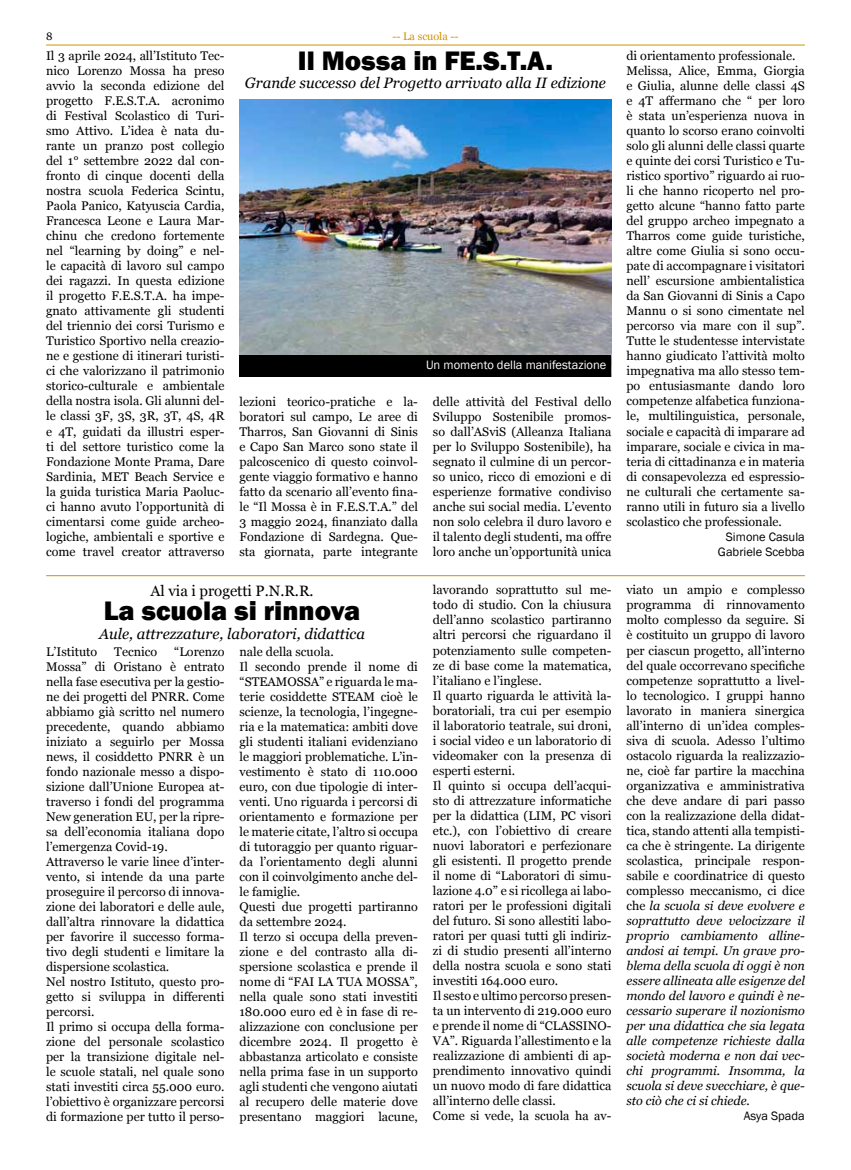
<style>
.page{position:relative;width:851px;height:1170px;background:#fff}
.page>*{position:absolute;margin:0;border:0;box-sizing:border-box;transform-origin:0 0}
.t1{font:800 27.5px "Franklin Gothic";color:#000}
.t2{font:italic 15px "Georgia";color:#000}
.t3{font:15px "Georgia";color:#000}
.t4{font:12.5px/15px "Georgia";color:#000;text-align:justify}
.t5{font:12.5px/15px "Franklin Gothic";color:#000;text-align:right}
.t6{font:12.5px "Franklin Gothic";color:#fff}
.t7{font:10.75px "Georgia";color:#cf9304}
.t8{font:10.75px "Georgia";color:#000}
.s1{font-style:italic}
</style>
<div class="page">
<hr style="left:46px;top:45px;width:758px;height:1px;background:#cf9304">
<img style="left:239px;top:99px;width:372px;height:256px">
<hr style="left:46px;top:575px;width:758px;height:1px;background:#cf9304">
<div style="left:239px;top:355px;width:372px;height:21px;background:#000"></div>
<p class="t8" style="left:46px;top:30px;width:8px">8</p>
<p class="t4" style="left:46px;top:48px;width:180px">Il 3 aprile 2024, all’Istituto Tec&shy;nico Lorenzo Mossa ha preso avvio la seconda edizione del progetto F.E.S.T.A. acronimo di Festival Scolastico di Turi&shy;smo Attivo. L’idea è nata du&shy;rante un pranzo post collegio del 1° settembre 2022 dal con&shy;fronto di cinque docenti della nostra scuola Federica Scintu, Paola Panico, Katyuscia Cardia, Francesca Leone e Laura Mar&shy;chinu che credono fortemente nel “learning by doing” e nel&shy;le capacità di lavoro sul campo dei ragazzi. In questa edizione il progetto F.E.S.T.A. ha impe&shy;gnato attivamente gli studenti del triennio dei corsi Turismo e Turistico Sportivo nella creazio&shy;ne e gestione di itinerari turisti&shy;ci che valorizzano il patrimonio storico-culturale e ambientale della nostra isola. Gli alunni del&shy;le classi 3F, 3S, 3R, 3T, 4S, 4R e 4T, guidati da illustri esper&shy;ti del settore turistico come la Fondazione Monte Prama, Dare Sardinia, MET Beach Service e la guida turistica Maria Paoluc&shy;ci hanno avuto l’opportunità di cimentarsi come guide archeo&shy;logiche, ambientali e sportive e come travel creator attraverso</p>
<p class="t7" style="left:392px;top:30px;width:68px">-- La scuola --</p>
<h1 class="t1" style="left:298px;top:43px;width:257px">Il Mossa in FE.S.T.A.</h1>
<p class="t2" style="left:245px;top:73px;width:362px">Grande successo del Progetto arrivato alla II edizione</p>
<p class="t6" style="left:426px;top:357px;width:182px">Un momento della manifestazione</p>
<p class="t4" style="left:239px;top:394px;width:180px">lezioni teorico-pratiche e la&shy;boratori sul campo, Le aree di Tharros, San Giovanni di Sinis e Capo San Marco sono state il palcoscenico di questo coinvol&shy;gente viaggio formativo e hanno fatto da scenario all’evento fina&shy;le “Il Mossa è in F.E.S.T.A.” del 3 maggio 2024, finanziato dalla Fondazione di Sardegna. Que&shy;sta giornata, parte integrante</p>
<p class="t4" style="left:433px;top:394px;width:180px">delle attività del Festival dello Sviluppo Sostenibile promos&shy;so dall’ASviS (Alleanza Italiana per lo Sviluppo Sostenibile), ha segnato il culmine di un percor&shy;so unico, ricco di emozioni e di esperienze formative condiviso anche sui social media. L’evento non solo celebra il duro lavoro e il talento degli studenti, ma offre loro anche un’opportunità unica</p>
<p class="t4" style="left:626px;top:48px;width:180px;text-align:left">di orientamento professionale.<br>Melissa, Alice, Emma, Giorgia e Giulia, alunne delle classi 4S e 4T affermano che “ per loro è stata un’esperienza nuova in quanto lo scorso erano coinvolti solo gli alunni delle classi quarte e quinte dei corsi Turistico e Tu&shy;ristico sportivo” riguardo ai ruo&shy;li che hanno ricoperto nel pro&shy;getto alcune “hanno fatto parte del gruppo archeo impegnato a<br>Tharros come guide turistiche, altre come Giulia si sono occu&shy;pate di accompagnare i visitatori nell’ escursione ambientalistica da San Giovanni di Sinis a Capo<br>Mannu o si sono cimentate nel percorso via mare con il sup”.<br>Tutte le studentesse intervistate hanno giudicato l’attività molto impegnativa ma allo stesso tem&shy;po entusiasmante dando loro competenze alfabetica funziona&shy;le, multilinguistica, personale, sociale e capacità di imparare ad imparare, sociale e civica in ma&shy;teria di cittadinanza e in materia di consapevolezza ed espressio&shy;ne culturali che certamente sa&shy;ranno utili in futuro sia a livello scolastico che professionale.</p>
<p class="t5" style="left:717px;top:529px;width:88px">Simone Casula<br>Gabriele Scebba</p>
<p class="t3" style="left:150px;top:582px;width:164px">Al via i progetti P.N.R.R.</p>
<h1 class="t1" style="left:104px;top:593px;width:258px">La scuola si rinnova</h1>
<p class="t2" style="left:99px;top:624px;width:267px">Aule, attrezzature, laboratori, didattica</p>
<p class="t4" style="left:46px;top:644px;width:180px;text-align:left;text-indent:128px">“Lorenzo<br>Mossa” di Oristano è entrato nella fase esecutiva per la gestio&shy;ne dei progetti del PNRR. Come abbiamo già scritto nel numero precedente, quando abbiamo iniziato a seguirlo per Mossa news, il cosiddetto PNRR è un fondo nazionale messo a dispo&shy;sizione dall’Unione Europea at&shy;traverso i fondi del programma<br>New generation EU, per la ripre&shy;sa dell’economia italiana dopo l’emergenza Covid-19.<br>Attraverso le varie linee d’inter&shy;vento, si intende da una parte proseguire il percorso di innova&shy;zione dei laboratori e delle aule, dall’altra rinnovare la didattica per favorire il successo forma&shy;tivo degli studenti e limitare la dispersione scolastica.<br>Nel nostro Istituto, questo pro&shy;getto si sviluppa in differenti percorsi.<br>Il primo si occupa della forma&shy;zione del personale scolastico per la transizione digitale nel&shy;le scuole statali, nel quale sono stati investiti circa 55.000 euro. l’obiettivo è organizzare percorsi di formazione per tutto il perso-</p>
<p class="t4" style="left:239px;top:644px;width:180px;text-align:left">nale della scuola.<br>Il secondo prende il nome di “STEAMOSSA” e riguarda le ma&shy;terie cosiddette STEAM cioè le scienze, la tecnologia, l’ingegne&shy;ria e la matematica: ambiti dove gli studenti italiani evidenziano le maggiori problematiche. L’in&shy;vestimento è stato di 110.000 euro, con due tipologie di inter&shy;venti. Uno riguarda i percorsi di orientamento e formazione per le materie citate, l’altro si occupa di tutoraggio per quanto riguar&shy;da l’orientamento degli alunni con il coinvolgimento anche del&shy;le famiglie.<br>Questi due progetti partiranno da settembre 2024.<br>Il terzo si occupa della preven&shy;zione e del contrasto alla di&shy;spersione scolastica e prende il nome di “FAI LA TUA MOSSA”, nella quale sono stati investiti<br>180.000 euro ed è in fase di re&shy;alizzazione con conclusione per dicembre 2024. Il progetto è abbastanza articolato e consiste nella prima fase in un supporto agli studenti che vengono aiutati al recupero delle materie dove presentano maggiori lacune,</p>
<p class="t4" style="left:46px;top:644px;width:53px">L’Istituto</p>
<p class="t4" style="left:114px;top:644px;width:44px">Tecnico</p>
<p class="t4" style="left:433px;top:582px;width:180px;text-align:left">lavorando soprattutto sul me&shy;todo di studio. Con la chiusura dell’anno scolastico partiranno altri percorsi che riguardano il potenziamento sulle competen&shy;ze di base come la matematica, l’italiano e l’inglese.<br>Il quarto riguarda le attività la&shy;boratoriali, tra cui per esempio il laboratorio teatrale, sui droni, i social video e un laboratorio di videomaker con la presenza di esperti esterni.<br>Il quinto si occupa dell’acqui&shy;sto di attrezzature informatiche per la didattica (LIM, PC visori etc.), con l’obiettivo di creare nuovi laboratori e perfezionare gli esistenti. Il progetto prende il nome di “Laboratori di simu&shy;lazione 4.0” e si ricollega ai labo&shy;ratori per le professioni digitali del futuro. Si sono allestiti labo&shy;ratori per quasi tutti gli indiriz&shy;zi di studio presenti all’interno della nostra scuola e sono stati investiti 164.000 euro.<br>Il sesto e ultimo percorso presen&shy;ta un intervento di 219.000 euro e prende il nome di “CLASSINO-<br>VA”. Riguarda l’allestimento e la realizzazione di ambienti di ap&shy;prendimento innovativo quindi un nuovo modo di fare didattica all’interno delle classi.<br>Come si vede, la scuola ha av-</p>
<p class="t4" style="left:626px;top:582px;width:180px">viato un ampio e complesso programma di rinnovamento molto complesso da seguire. Si è costituito un gruppo di lavoro per ciascun progetto, all’interno del quale occorrevano specifiche competenze soprattutto a livel&shy;lo tecnologico. I gruppi hanno lavorato in maniera sinergica all’interno di un’idea comples&shy;siva di scuola. Adesso l’ultimo ostacolo riguarda la realizzazio&shy;ne, cioè far partire la macchina organizzativa e amministrativa che deve andare di pari passo con la realizzazione della didat&shy;tica, stando attenti alla tempisti&shy;ca che è stringente. La dirigente scolastica, principale respon&shy;sabile e coordinatrice di questo complesso meccanismo, ci dice che <span class="s1">la scuola si deve evolvere e soprattutto deve velocizzare il proprio cambiamento alline&shy;andosi ai tempi. Un grave pro&shy;blema della scuola di oggi è non essere allineata alle esigenze del mondo del lavoro e quindi è ne&shy;cessario superare il nozionismo per una didattica che sia legata alle competenze richieste dalla società moderna e non dai vec&shy;chi programmi. Insomma, la scuola si deve svecchiare, è que&shy;sto ciò che ci si chiede.</span></p>
<p class="t5" style="left:743px;top:1108px;width:63px">Asya Spada</p>
</div>
